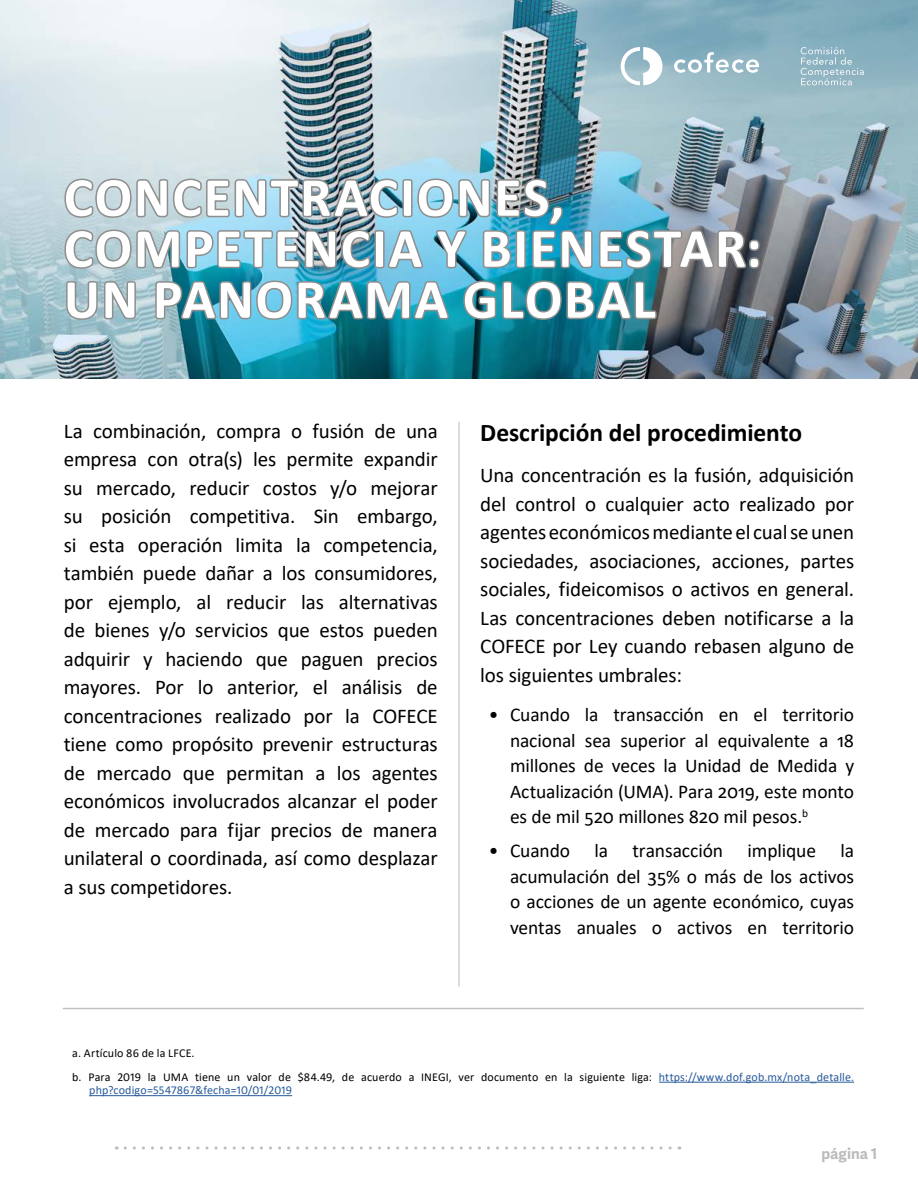
<style>
.page{position:relative;width:918px;height:1188px;background:#fff}
.page>*{position:absolute;margin:0;border:0;box-sizing:border-box;transform-origin:0 0}
.título{font:700 55.5px/51px "Calibri";letter-spacing:.03em;color:#fff}
.titulo_texto{font:700 25.5px "Calibri";letter-spacing:-.005em;color:#000}
.Cuerpo_de_texto_1{font:21px/28.5px "Calibri";letter-spacing:-.005em;color:#000;text-align:justify}
.t1{font:19.5px/25.5px "Calibri";letter-spacing:-.005em;color:#000;text-align:justify}
.t2{font:700 15px "Adelle Sans";color:#bcbcbc}
.Pie_de_página{font:12px/13.5px "Calibri";letter-spacing:.01em;color:#000}
.s1{color:#275b9b}
</style>
<div class="page">
<svg style="left:125px;top:1147px;width:555px;height:3px"></svg>
<hr style="left:458px;top:422px;width:2px;height:564px;background:#000">
<img style="left:0;top:0;width:918px;height:378px">
<img style="left:63px;top:169px;width:699px;height:153px">
<svg style="left:801px;top:47px;width:63px;height:38px"></svg>
<svg style="left:621px;top:47px;width:42px;height:38px"></svg>
<svg style="left:674px;top:52px;width:85px;height:21px"></svg>
<hr style="left:659px;top:1082px;width:195px;height:1px;background:#275b9b">
<hr style="left:89px;top:1095px;width:203px;height:1px;background:#275b9b">
<hr style="left:63px;top:1008px;width:801px;height:1px;background:#000">
<p class="título" style="left:64px;top:171px;width:699px">CONCENTRACIONES,<br>COMPETENCIA Y BIENESTAR:<br>UN PANORAMA GLOBAL</p>
<p class="Cuerpo_de_texto_1" style="left:64px;top:416px;width:376px">La combinación, compra o fusión de una empresa con otra(s) les permite expandir su mercado, reducir costos y/o mejorar su posición competitiva. Sin embargo, si esta operación limita la competencia, también puede dañar a los consumidores, por ejemplo, al reducir las alternativas de bienes y/o servicios que estos pueden adquirir y haciendo que paguen precios mayores. Por lo anterior, el análisis de concentraciones realizado por la COFECE tiene como propósito prevenir estructuras de mercado que permitan a los agentes económicos involucrados alcanzar el poder de mercado para fijar precios de manera unilateral o coordinada, así como desplazar a sus competidores.</p>
<p class="titulo_texto" style="left:480px;top:414px;width:323px">Descripción del procedimiento</p>
<p class="Cuerpo_de_texto_1" style="left:480px;top:460px;width:375px">Una concentración es la fusión, adquisición del control o cualquier acto realizado por agentes económicos mediante el cual se unen sociedades, asociaciones, acciones, partes sociales, fideicomisos o activos en general.<br>Las concentraciones deben notificarse a la COFECE por Ley cuando rebasen alguno de los siguientes umbrales:</p>
<p class="t1" style="left:510px;top:701px;width:346px;text-indent:-21px">• Cuando la transacción en el territorio nacional sea superior al equivalente a 18 millones de veces la Unidad de Medida y Actualización (UMA). Para 2019, este monto es de mil 520 millones 820 mil pesos.<sup>b</sup></p>
<p class="t1" style="left:489px;top:837px;width:83px">• Cuando</p>
<p class="t1" style="left:595px;top:837px;width:15px">la</p>
<p class="t1" style="left:633px;top:837px;width:92px">transacción</p>
<p class="t1" style="left:748px;top:837px;width:70px">implique</p>
<p class="t1" style="left:510px;top:837px;width:346px;text-indent:331px">la acumulación del 35% o más de los activos o acciones de un agente económico, cuyas ventas anuales o activos en territorio</p>
<p class="Pie_de_página" style="left:72px;top:1046px;width:124px">a. Artículo 86 de la LFCE.</p>
<p class="Pie_de_página" style="left:89px;top:1070px;width:766px;text-indent:-17px">b. Para 2019 la UMA tiene un valor de $84.49, de acuerdo a INEGI, ver documento en la siguiente liga: <span class="s1">https://www.dof.gob.mx/nota_detalle. php?codigo=5547867&amp;fecha=10/01/2019</span></p>
<p class="t2" style="left:822px;top:1143px;width:57px">página 1</p>
</div>
